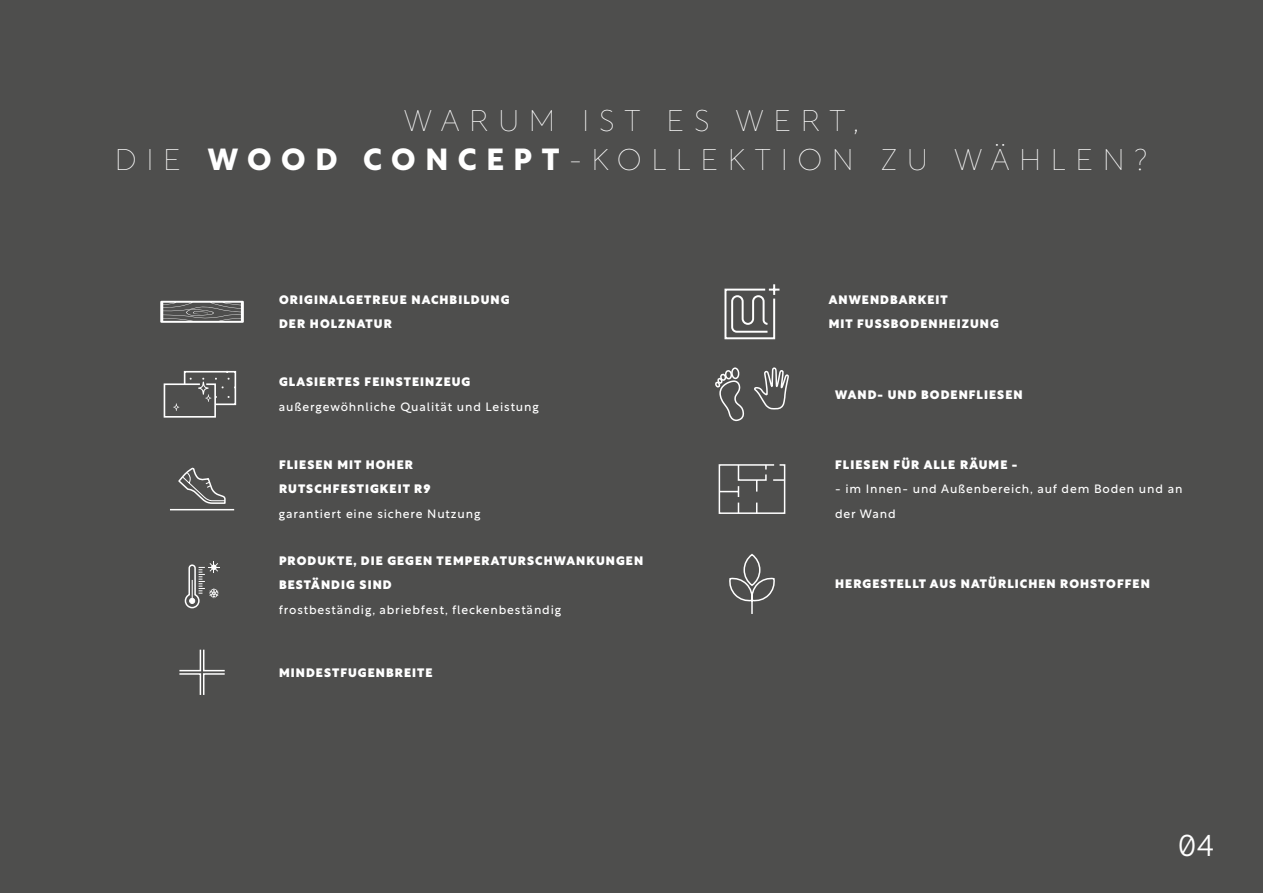
<style>
.page{position:relative;width:1263px;height:893px;background:#4e4e4d}
.page>*{position:absolute;margin:0;border:0;box-sizing:border-box;transform-origin:0 0}
.t1{font:100 30px/39px "Rustica";letter-spacing:.32em;color:#fff;text-align:center}
.t2{font:300 30px "Rustica";color:#fff}
.t3{font:900 12px/24.6px "Rustica";letter-spacing:.09em;color:#fff}
.t4{font:12px/24.6px "Rustica";letter-spacing:.07em;color:#fff}
.s1{font-weight:700}
</style>
<div class="page">
<svg style="left:163px;top:370px;width:74px;height:48px"></svg>
<svg style="left:160px;top:301px;width:84px;height:22px"></svg>
<hr style="left:170px;top:509px;width:64px;height:1px;background:#fff">
<svg style="left:178px;top:468px;width:48px;height:36px"></svg>
<svg style="left:729px;top:553px;width:46px;height:61px"></svg>
<svg style="left:184px;top:562px;width:35px;height:47px"></svg>
<svg style="left:715px;top:284px;width:74px;height:230px"></svg>
<svg style="left:179px;top:649px;width:46px;height:46px"></svg>
<h1 class="t1" style="left:115px;top:97px;width:1033px">WARUM IST ES WERT,<br>DIE <span class="s1">WOOD CONCEPT</span>-KOLLEKTION ZU WÄHLEN?</h1>
<p class="t3" style="left:279px;top:286px;width:232px">ORIGINALGETREUE NACHBILDUNG<br>DER HOLZNATUR</p>
<p class="t3" style="left:279px;top:369px;width:193px">GLASIERTES FEINSTEINZEUG</p>
<p class="t4" style="left:279px;top:393px;width:262px">außergewöhnliche Qualität und Leistung</p>
<p class="t3" style="left:279px;top:451px;width:153px">FLIESEN MIT HOHER<br>RUTSCHFESTIGKEIT R9</p>
<p class="t4" style="left:279px;top:500px;width:203px">garantiert eine sichere Nutzung</p>
<p class="t3" style="left:279px;top:547px;width:366px">PRODUKTE, DIE GEGEN TEMPERATURSCHWANKUNGEN<br>BESTÄNDIG SIND</p>
<p class="t4" style="left:279px;top:596px;width:284px">frostbeständig, abriebfest, fleckenbeständig</p>
<p class="t3" style="left:279px;top:659px;width:155px">MINDESTFUGENBREITE</p>
<p class="t3" style="left:829px;top:286px;width:172px">ANWENDBARKEIT<br>MIT FUSSBODENHEIZUNG</p>
<p class="t3" style="left:835px;top:381px;width:189px">WAND- UND BODENFLIESEN</p>
<p class="t3" style="left:835px;top:451px;width:184px">FLIESEN FÜR ALLE RÄUME -</p>
<p class="t4" style="left:835px;top:475px;width:349px">- im Innen- und Außenbereich, auf dem Boden und an der Wand</p>
<p class="t3" style="left:835px;top:571px;width:316px">HERGESTELLT AUS NATÜRLICHEN ROHSTOFFEN</p>
<h1 class="t2" style="left:1178px;top:819px;width:38px">04</h1>
</div>
